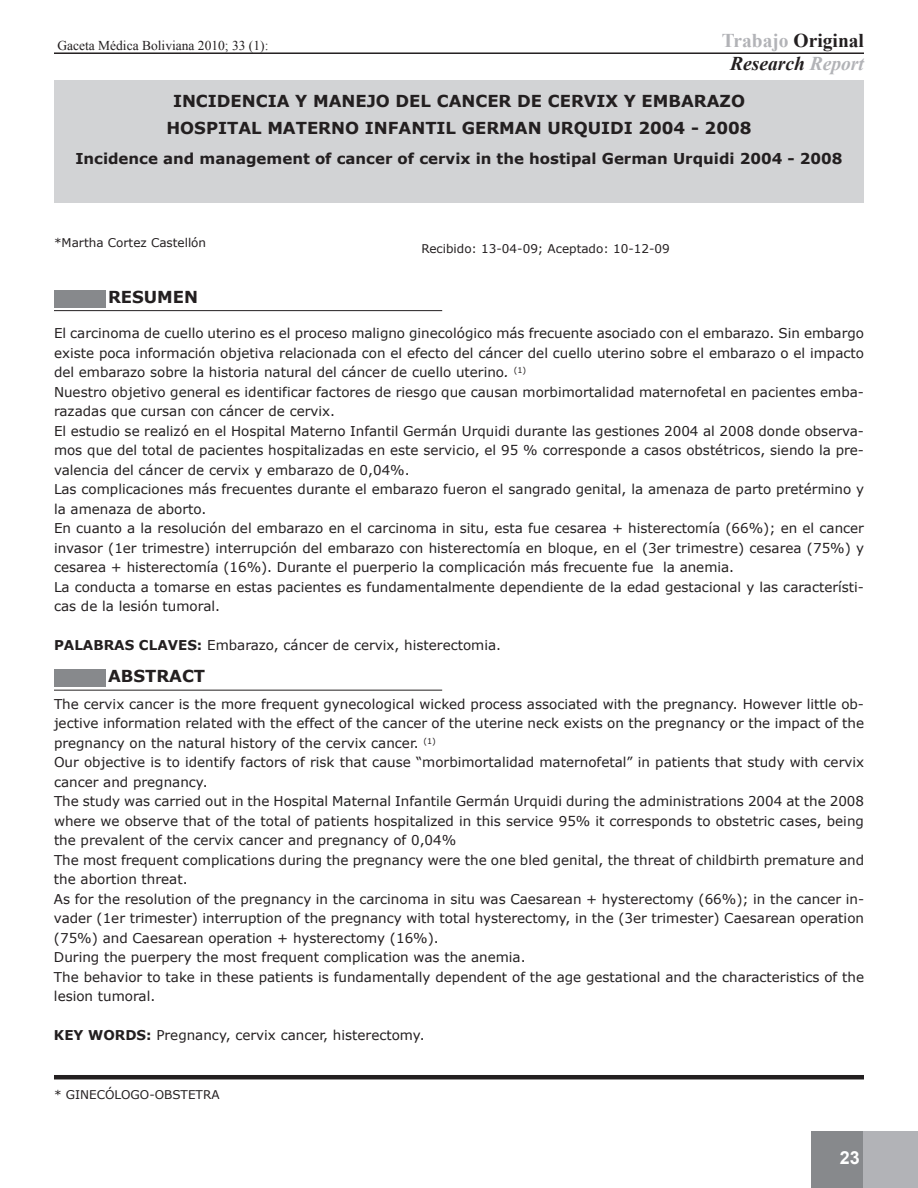
<style>
.page{position:relative;width:918px;height:1188px;background:#fff}
.page>*{position:absolute;margin:0;border:0;box-sizing:border-box;transform-origin:0 0}
.t1{font:700 19.5px/22.8px "Times New Roman";color:#231f20;text-align:center}
.t2{font:700 18px "Arial";color:#fff}
.t3{font:700 16.5px/27px "Verdana";color:#231f20;text-align:center}
.t4{font:700 15px "Verdana";color:#231f20}
.t5{font:13.5px/19.5px "Verdana";color:#231f20}
.t6{font:13.5px "Times New Roman";color:#231f20}
.t7{font:12px "Verdana";color:#231f20}
.s1{color:#b2b3b7}
.s2{font-style:italic}
.s3{font-style:italic;color:#b2b3b7}
.s4{font-weight:700}
</style>
<div class="page">
<div style="left:812px;top:1131px;width:51px;height:57px;background:#87898c"></div>
<div style="left:864px;top:1131px;width:54px;height:56px;background:#b2b3b7"></div>
<hr style="left:54px;top:52px;width:810px;height:2px;background:#231f20">
<div style="left:54px;top:80px;width:810px;height:123px;background:#d2d3d5"></div>
<hr style="left:54px;top:1075px;width:810px;height:4px;background:#231f20">
<hr style="left:54px;top:310px;width:388px;height:1px;background:#231f20">
<hr style="left:54px;top:690px;width:388px;height:1px;background:#231f20">
<div style="left:54px;top:669px;width:52px;height:18px;background:#87898c"></div>
<div style="left:54px;top:290px;width:52px;height:18px;background:#87898c"></div>
<p class="t6" style="left:57px;top:38px;width:213px">Gaceta Médica Boliviana 2010; 33 (1):</p>
<h1 class="t1" style="left:722px;top:29px;width:144px"><span class="s1">Trabajo</span> Original<br><span class="s2">Research</span> <span class="s3">Report</span></h1>
<p class="t3" style="left:166px;top:87px;width:587px">INCIDENCIA Y MANEJO DEL CANCER DE CERVIX Y EMBARAZO<br>HOSPITAL MATERNO INFANTIL GERMAN URQUIDI 2004 - 2008</p>
<p class="t4" style="left:75px;top:149px;width:769px">Incidence and management of cancer of cervix in the hostipal German Urquidi 2004 - 2008</p>
<p class="t7" style="left:54px;top:235px;width:154px">*Martha Cortez Castellón</p>
<p class="t3" style="left:108px;top:283px;width:92px">RESUMEN</p>
<p class="t7" style="left:421px;top:241px;width:250px">Recibido: 13-04-09; Aceptado: 10-12-09</p>
<p class="t5" style="left:54px;top:323px;width:812px">El carcinoma de cuello uterino es el proceso maligno ginecológico más frecuente asociado con el embarazo. Sin embargo existe poca información objetiva relacionada con el efecto del cáncer del cuello uterino sobre el embarazo o el impacto del embarazo sobre la historia natural del cáncer de cuello uterino<span class="s2">.</span> <sup>(1)<br></sup>Nuestro objetivo general es identificar factores de riesgo que causan morbimortalidad maternofetal en pacientes emba&shy;razadas que cursan con cáncer de cervix.<br>El estudio se realizó en el Hospital Materno Infantil Germán Urquidi durante las gestiones 2004 al 2008 donde observa&shy;mos que del total de pacientes hospitalizadas en este servicio, el 95 % corresponde a casos obstétricos, siendo la pre&shy;valencia del cáncer de cervix y embarazo de 0,04%.<br>Las complicaciones más frecuentes durante el embarazo fueron el sangrado genital, la amenaza de parto pretérmino y la amenaza de aborto.<br>En cuanto a la resolución del embarazo en el carcinoma in situ, esta fue cesarea + histerectomía (66%); en el cancer invasor (1er trimestre) interrupción del embarazo con histerectomía en bloque, en el (3er trimestre) cesarea (75%) y cesarea + histerectomía (16%). Durante el puerperio la complicación más frecuente fue la anemia.<br>La conducta a tomarse en estas pacientes es fundamentalmente dependiente de la edad gestacional y las característi&shy;cas de la lesión tumoral.</p>
<p class="t5" style="left:54px;top:635px;width:449px"><span class="s4">PALABRAS CLAVES:</span> Embarazo, cáncer de cervix, histerectomia.</p>
<p class="t3" style="left:108px;top:662px;width:99px">ABSTRACT</p>
<p class="t5" style="left:54px;top:694px;width:812px">The cervix cancer is the more frequent gynecological wicked process associated with the pregnancy. However little ob&shy;jective information related with the effect of the cancer of the uterine neck exists on the pregnancy or the impact of the pregnancy on the natural history of the cervix cancer. <sup>(1)<br></sup>Our objective is to identify factors of risk that cause “morbimortalidad maternofetal” in patients that study with cervix cancer and pregnancy.<br>The study was carried out in the Hospital Maternal Infantile Germán Urquidi during the administrations 2004 at the 2008 where we observe that of the total of patients hospitalized in this service 95% it corresponds to obstetric cases, being the prevalent of the cervix cancer and pregnancy of 0,04%<br>The most frequent complications during the pregnancy were the one bled genital, the threat of childbirth premature and the abortion threat.<br>As for the resolution of the pregnancy in the carcinoma in situ was Caesarean + hysterectomy (66%); in the cancer in&shy;vader (1er trimester) interruption of the pregnancy with total hysterectomy, in the (3er trimester) Caesarean operation (75%) and Caesarean operation + hysterectomy (16%).<br>During the puerpery the most frequent complication was the anemia.<br>The behavior to take in these patients is fundamentally dependent of the age gestational and the characteristics of the lesion tumoral.</p>
<p class="t5" style="left:54px;top:1025px;width:372px"><span class="s4">KEY WORDS:</span> Pregnancy, cervix cancer, histerectomy.</p>
<p class="t7" style="left:54px;top:1087px;width:167px">* GINECÓLOGO-OBSTETRA</p>
<h2 class="t2" style="left:840px;top:1147px;width:22px">23</h2>
</div>
